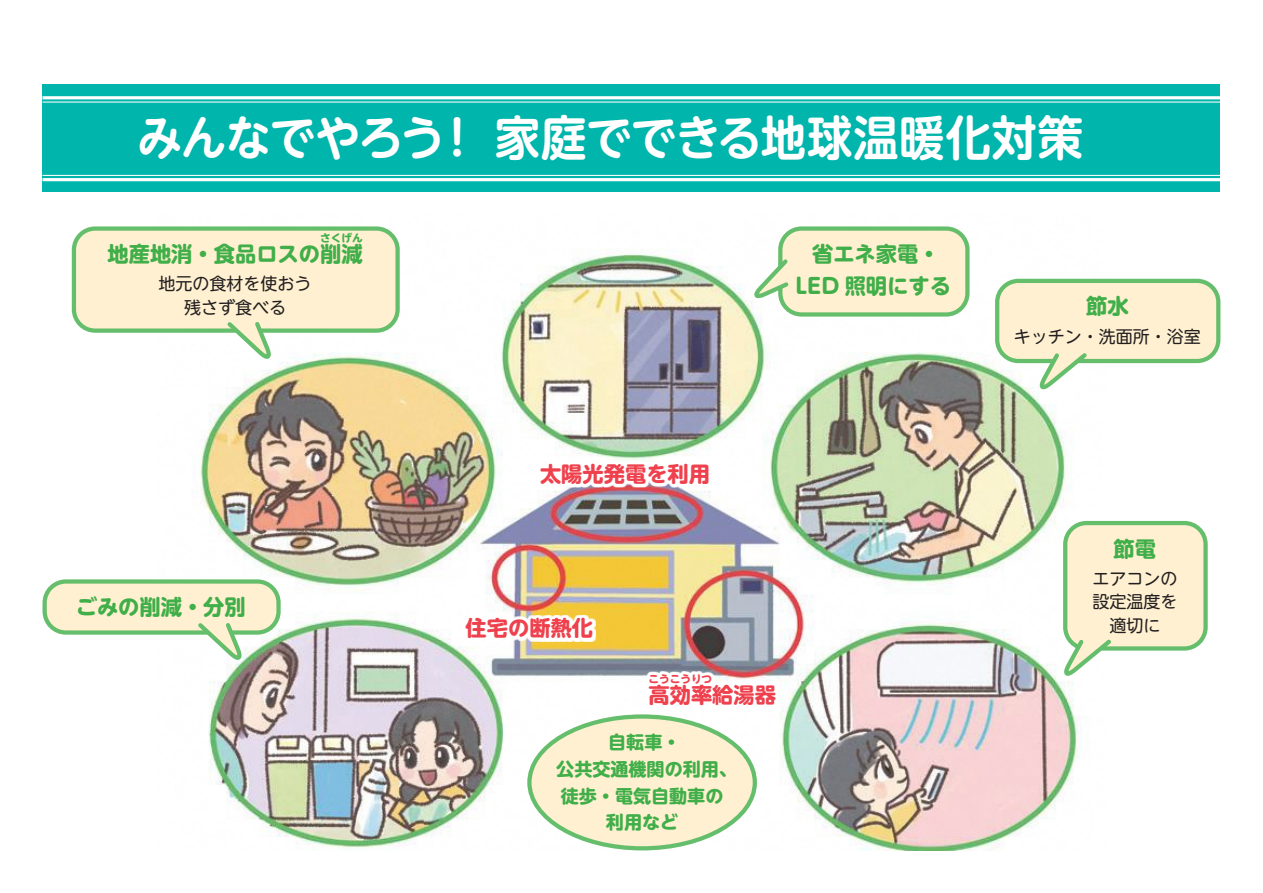
<style>
.page{position:relative;width:1263px;height:893px;background:#fff}
.page>*{position:absolute;margin:0;border:0;box-sizing:border-box;transform-origin:0 0}
.t1{font:700 47.85px "UD Shin M Go Pr 6 N De";letter-spacing:.01em;color:#fff;scale:.95 1}
.t2{font:700 47.85px "UD Shin M Go Pr 6 N De";letter-spacing:-.035em;color:#fff;scale:.95 1}
.t3{font:700 21.3px "UD Shin M Go Pr 6 N";color:#40ae49}
.t4{font:700 21.3px "UD Shin M Go Pr 6 N";color:#ee414d}
.t5{font:700 18px/26.5px "UD Shin M Go Pr 6 N";color:#40ae49;text-align:center}
.t6{font:16.95px/23.4px "UD Shin M Go Pr 6 N";color:#231f20;text-align:center}
.t7{font:700 10.65px "UD Shin M Go Pr 6 N";color:#ee414d}
.t8{font:700 10.65px "UD Shin M Go Pr 6 N";color:#40ae49}
</style>
<div class="page">
<img style="left:200px;top:231px;width:905px;height:619px">
<div style="left:43px;top:85px;width:1177px;height:107px;background:#00b5ac"></div>
<hr style="left:43px;top:96px;width:1177px;height:3px;background:#fff">
<hr style="left:43px;top:102px;width:1177px;height:1px;background:#fff">
<hr style="left:43px;top:175px;width:1177px;height:1px;background:#fff">
<hr style="left:43px;top:178px;width:1177px;height:3px;background:#fff">
<div style="left:74px;top:229px;width:324px;height:102px;background:#fef0d0;border-radius:21px"></div>
<div style="left:72px;top:226px;width:328px;height:107px;border:4px solid #65be6b;border-radius:21px"></div>
<div style="left:780px;top:229px;width:187px;height:85px;background:#fef0d0;border-radius:21px"></div>
<div style="left:778px;top:226px;width:191px;height:91px;border:4px solid #65be6b;border-radius:21px"></div>
<div style="left:997px;top:281px;width:221px;height:80px;background:#fef0d0;border-radius:21px"></div>
<div style="left:995px;top:279px;width:225px;height:84px;border:4px solid #65be6b;border-radius:21px"></div>
<div style="left:45px;top:581px;width:234px;height:51px;background:#fef0d0;border-radius:21px"></div>
<div style="left:43px;top:579px;width:238px;height:56px;border:4px solid #65be6b;border-radius:21px"></div>
<div style="left:1065px;top:523px;width:140px;height:125px;background:#fef0d0;border-radius:21px"></div>
<div style="left:1063px;top:521px;width:145px;height:130px;border:4px solid #65be6b;border-radius:21px"></div>
<svg style="left:224px;top:322px;width:50px;height:44px"></svg>
<svg style="left:747px;top:255px;width:42px;height:47px"></svg>
<svg style="left:1033px;top:353px;width:57px;height:41px"></svg>
<svg style="left:1058px;top:636px;width:57px;height:44px"></svg>
<svg style="left:194px;top:623px;width:51px;height:44px"></svg>
<div style="left:537px;top:461px;width:175px;height:26px;background:#fff"></div>
<div style="left:463px;top:615px;width:133px;height:27px;background:#fff"></div>
<div style="left:646px;top:671px;width:133px;height:38px;background:#fff"></div>
<div style="left:529px;top:716px;width:226px;height:132px;background:#fef0d0;border-radius:50%"></div>
<div style="left:527px;top:714px;width:230px;height:136px;border:4px solid #65be6b;border-radius:50%"></div>
<h1 class="t2" style="left:137px;top:97px;width:326px">みんなでやろう</h1>
<h1 class="t1" style="left:434px;top:97px;width:685px">！家庭でできる地球温暖化対策</h1>
<p class="t8" style="left:320px;top:229px;width:44px">さくげん</p>
<p class="t3" style="left:107px;top:236px;width:257px">地産地消・食品ロスの削減</p>
<p class="t6" style="left:159px;top:271px;width:155px">地元の食材を使おう残さず食べる</p>
<p class="t3" style="left:812px;top:236px;width:129px">省エネ家電・</p>
<p class="t3" style="left:795px;top:267px;width:157px">LED 照明にする</p>
<p class="t3" style="left:1086px;top:288px;width:44px">節水</p>
<p class="t6" style="left:1014px;top:323px;width:189px">キッチン・洗面所・浴室</p>
<p class="t3" style="left:76px;top:588px;width:172px">ごみの削減・分別</p>
<p class="t4" style="left:540px;top:456px;width:172px">太陽光発電を利用</p>
<p class="t4" style="left:466px;top:610px;width:129px">住宅の断熱化</p>
<p class="t7" style="left:648px;top:670px;width:65px">こうこうりつ</p>
<p class="t4" style="left:648px;top:677px;width:129px">高効率給湯器</p>
<p class="t5" style="left:556px;top:728px;width:182px">自転車・<br>公共交通機関の利用、徒歩・電気自動車の利用など</p>
<p class="t3" style="left:1113px;top:530px;width:44px">節電</p>
<p class="t6" style="left:1092px;top:566px;width:87px">エアコンの設定温度を適切に</p>
</div>
